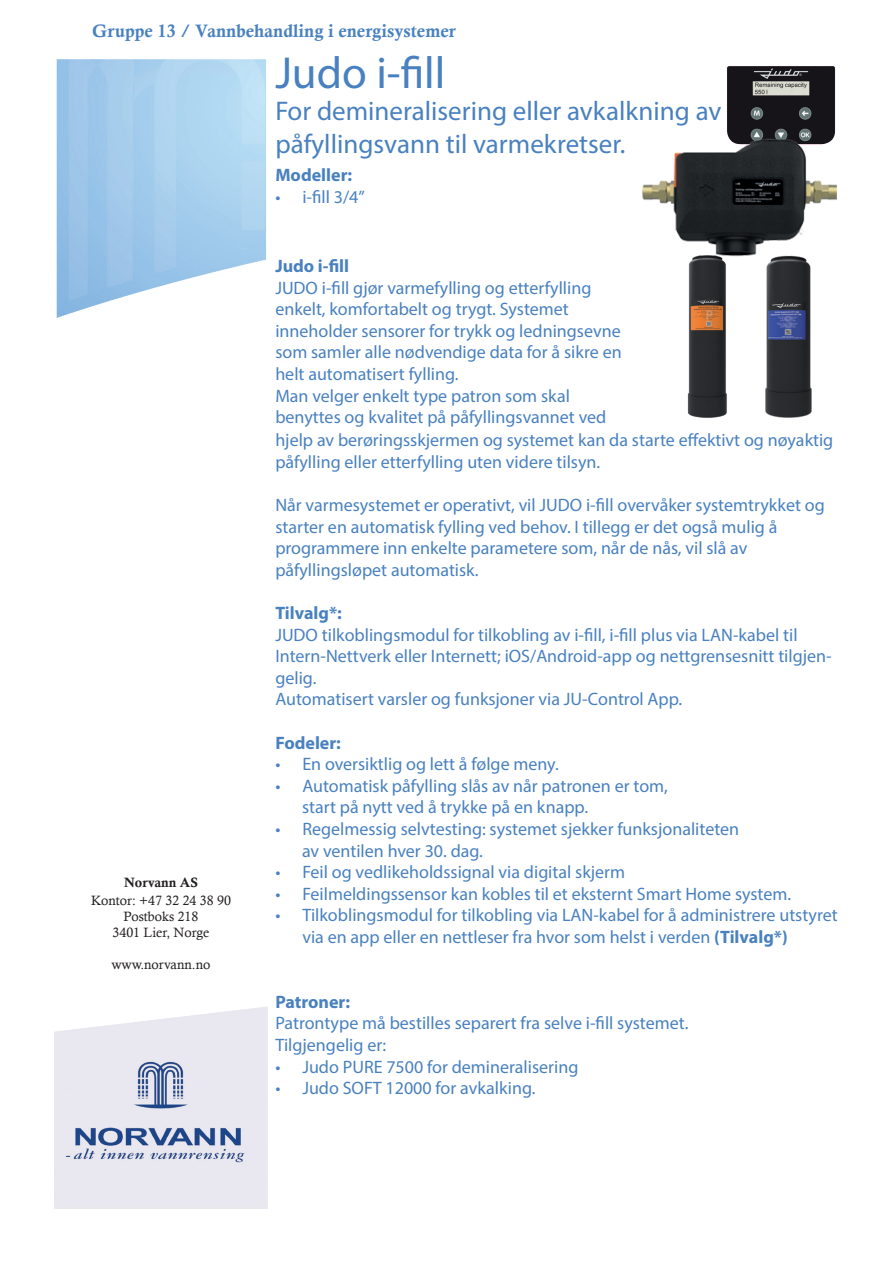
<style>
.page{position:relative;width:893px;height:1263px;background:#fff}
.page>*{position:absolute;margin:0;border:0;box-sizing:border-box;transform-origin:0 0}
.t1{font:45px "Myriad Pro";color:#4981c0}
.t2{font:27px/32.4px "Myriad Pro";color:#4981c0}
.t3{font:18px/21.6px "Myriad Pro";color:#4981c0}
.t4{font:700 18px "Myriad Pro";color:#4981c0}
.t5{font:18px "Calis MT Bol";color:#4981c0}
.t6{font:13.5px/16.2px "Calisto";color:#231f20;text-align:center}
.t7{font:13.5px "Calis MT Bol";color:#231f20}
.s1{font-weight:700}
</style>
<div class="page">
<img style="left:727px;top:66px;width:109px;height:70px">
<img style="left:687px;top:258px;width:40px;height:160px">
<img style="left:642px;top:136px;width:195px;height:122px">
<img style="left:56px;top:59px;width:210px;height:259px">
<img style="left:54px;top:1007px;width:214px;height:202px">
<img style="left:765px;top:247px;width:48px;height:171px">
<p class="t5" style="left:92px;top:21px;width:365px">Gruppe 13 / Vannbehandling i energisystemer</p>
<p class="t7" style="left:124px;top:874px;width:75px">Norvann AS</p>
<p class="t6" style="left:91px;top:892px;width:141px">Kontor: +47 32 24 38 90<br>Postboks 218<br>3401 Lier, Norge</p>
<p class="t6" style="left:111px;top:956px;width:101px">www.norvann.no</p>
<h1 class="t1" style="left:275px;top:45px;width:172px">Judo i-fill</h1>
<h2 class="t2" style="left:275px;top:94px;width:448px">For demineralisering eller avkalkning av påfyllingsvann til varmekretser.</h2>
<p class="t4" style="left:275px;top:163px;width:78px">Modeller:</p>
<p class="t3" style="left:275px;top:186px;width:91px">• i-fill 3/4”</p>
<p class="t4" style="left:275px;top:254px;width:75px">Judo i-fill</p>
<p class="t3" style="left:275px;top:276px;width:559px">JUDO i-fill gjør varmefylling og etterfylling<br>enkelt, komfortabelt og trygt. Systemet<br>inneholder sensorer for trykk og ledningsevne<br>som samler alle nødvendige data for å sikre en<br>helt automatisert fylling.<br>Man velger enkelt type patron som skal<br>benyttes og kvalitet på påfyllingsvannet ved<br>hjelp av berøringsskjermen og systemet kan da starte effektivt og nøyaktig påfylling eller etterfylling uten videre tilsyn.</p>
<p class="t3" style="left:275px;top:494px;width:551px">Når varmesystemet er operativt, vil JUDO i-fill overvåker systemtrykket og starter en automatisk fylling ved behov. I tillegg er det også mulig å programmere inn enkelte parametere som, når de nås, vil slå av påfyllingsløpet automatisk.</p>
<p class="t4" style="left:275px;top:601px;width:68px">Tilvalg*:</p>
<p class="t3" style="left:275px;top:623px;width:558px">JUDO tilkoblingsmodul for tilkobling av i-fill, i-fill plus via LAN-kabel til Intern-Nettverk eller Internett; iOS/Android-app og nettgrensesnitt tilgjen&shy;gelig.<br>Automatisert varsler og funksjoner via JU-Control App.</p>
<p class="t4" style="left:275px;top:731px;width:67px">Fodeler:</p>
<p class="t3" style="left:275px;top:753px;width:285px">• En oversiktlig og lett å følge meny.</p>
<p class="t3" style="left:302px;top:775px;width:367px;text-indent:-27px">• Automatisk påfylling slås av når patronen er tom, start på nytt ved å trykke på en knapp.</p>
<p class="t3" style="left:302px;top:818px;width:439px;text-indent:-27px">• Regelmessig selvtesting: systemet sjekker funksjonaliteten av ventilen hver 30. dag.</p>
<p class="t3" style="left:275px;top:861px;width:351px">• Feil og vedlikeholdssignal via digital skjerm</p>
<p class="t3" style="left:275px;top:883px;width:517px">• Feilmeldingssensor kan kobles til et eksternt Smart Home system.</p>
<p class="t3" style="left:302px;top:904px;width:537px;text-indent:-27px">• Tilkoblingsmodul for tilkobling via LAN-kabel for å administrere utstyret via en app eller en nettleser fra hvor som helst i verden <span class="s1">(Tilvalg*)</span></p>
<p class="t4" style="left:275px;top:990px;width:76px">Patroner:</p>
<p class="t3" style="left:275px;top:1012px;width:415px">Patrontype må bestilles separert fra selve i-fill systemet.<br>Tilgjengelig er:</p>
<p class="t3" style="left:275px;top:1055px;width:305px">• Judo PURE 7500 for demineralisering</p>
<p class="t3" style="left:275px;top:1077px;width:262px">• Judo SOFT 12000 for avkalking.</p>
</div>
